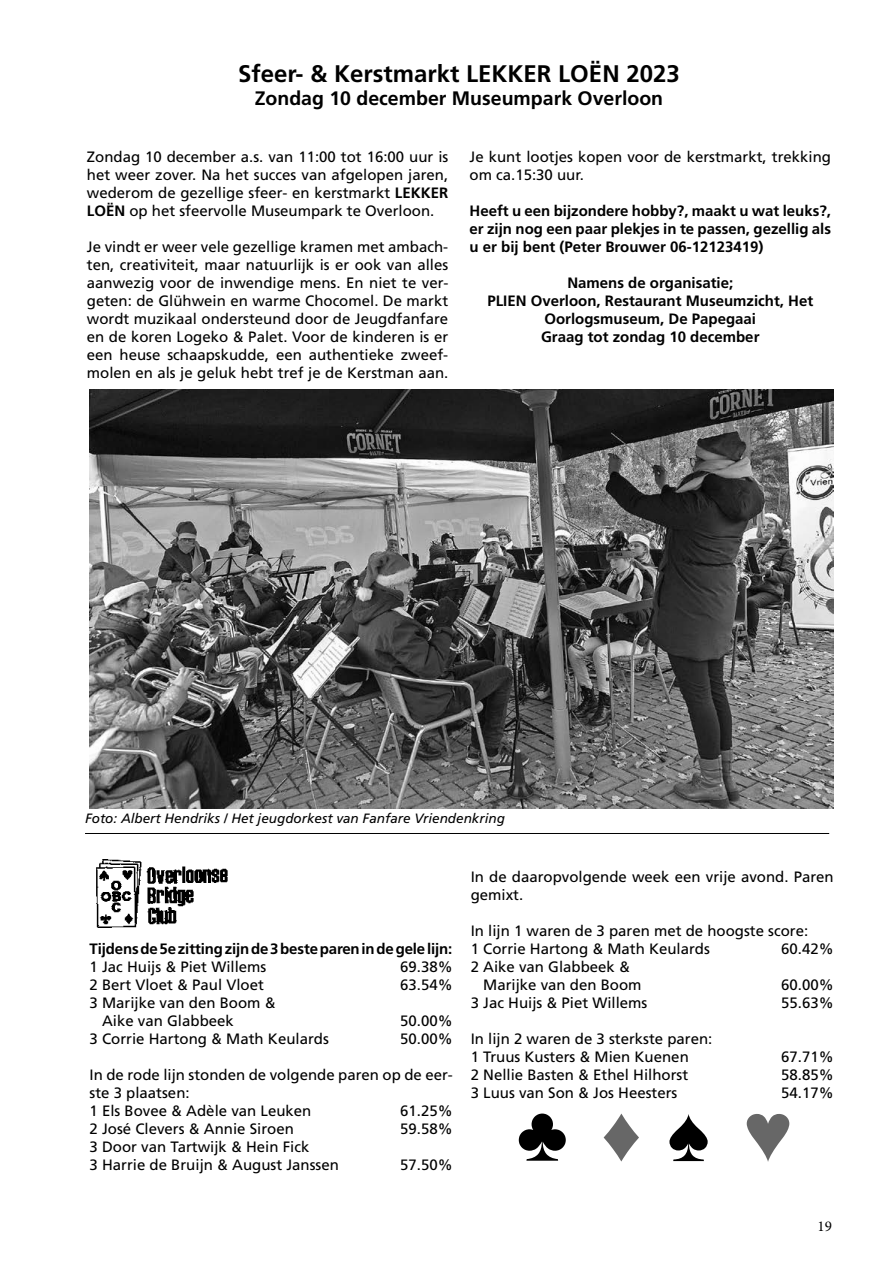
<style>
.page{position:relative;width:893px;height:1263px;background:#fff}
.page>*{position:absolute;margin:0;border:0;box-sizing:border-box;transform-origin:0 0}
.t1{font:700 24px "Frutiger LT Std";color:#000}
.t2{font:700 19.5px "Frutiger LT Std";color:#000}
.t3{font:15px/18px "Frutiger LT Std";color:#000}
.t4{font:700 15px/18px "Frutiger LT Std";color:#000;text-align:justify}
.t5{font:15px "Minion Pro";color:#000}
.t6{font:italic 13.5px "Frutiger LT Std";color:#000}
.s1{font-weight:700}
</style>
<div class="page">
<img style="left:96px;top:859px;width:132px;height:69px">
<img style="left:90px;top:389px;width:744px;height:419px">
<hr style="left:85px;top:833px;width:744px;height:1px;background:#000">
<h1 class="t1" style="left:238px;top:59px;width:443px">Sfeer- &amp; Kerstmarkt LEKKER LOËN 2023</h1>
<h2 class="t2" style="left:255px;top:87px;width:410px">Zondag 10 december Museumpark Overloon</h2>
<p class="t3" style="left:87px;top:148px;width:363px;text-align:justify">Zondag 10 december a.s. van 11:00 tot 16:00 uur is het weer zover. Na het succes van afgelopen jaren, wederom de gezellige sfeer- en kerstmarkt <span class="s1">LEKKER LOËN</span> op het sfeervolle Museumpark te Overloon.</p>
<p class="t3" style="left:87px;top:238px;width:363px;text-align:justify">Je vindt er weer vele gezellige kramen met ambach&shy;ten, creativiteit, maar natuurlijk is er ook van alles aanwezig voor de inwendige mens. En niet te ver&shy;geten: de Glühwein en warme Chocomel. De markt wordt muzikaal ondersteund door de Jeugdfanfare en de koren Logeko &amp; Palet. Voor de kinderen is er een heuse schaapskudde, een authentieke zweef&shy;molen en als je geluk hebt tref je de Kerstman aan.</p>
<p class="t3" style="left:470px;top:148px;width:363px">Je kunt lootjes kopen voor de kerstmarkt, trekking om ca.15:30 uur.</p>
<p class="t4" style="left:470px;top:202px;width:363px">Heeft u een bijzondere hobby?, maakt u wat leuks?, er zijn nog een paar plekjes in te passen, gezellig als u er bij bent (Peter Brouwer 06-12123419)</p>
<p class="t4" style="left:487px;top:274px;width:327px;text-align:center">Namens de organisatie;<br>PLIEN Overloon, Restaurant Museumzicht, Het<br>Oorlogsmuseum, De Papegaai<br>Graag tot zondag 10 december</p>
<p class="t6" style="left:85px;top:810px;width:421px">Foto: Albert Hendriks / Het jeugdorkest van Fanfare Vriendenkring</p>
<p class="t4" style="left:90px;top:940px;width:364px">Tijdens de 5e zitting zijn de 3 beste paren in de gele lijn:</p>
<p class="t3" style="left:90px;top:958px;width:178px">1 Jac Huijs &amp; Piet Willems</p>
<p class="t3" style="left:400px;top:958px;width:54px">69.38%</p>
<p class="t3" style="left:90px;top:976px;width:176px">2 Bert Vloet &amp; Paul Vloet</p>
<p class="t3" style="left:400px;top:976px;width:54px">63.54%</p>
<p class="t3" style="left:102px;top:994px;width:175px;text-indent:-13px">3 Marijke van den Boom &amp;<br>Aike van Glabbeek</p>
<p class="t3" style="left:400px;top:1012px;width:54px">50.00%</p>
<p class="t3" style="left:90px;top:1030px;width:241px">3 Corrie Hartong &amp; Math Keulards</p>
<p class="t3" style="left:400px;top:1030px;width:54px">50.00%</p>
<p class="t3" style="left:90px;top:1066px;width:365px">In de rode lijn stonden de volgende paren op de eer&shy;ste 3 plaatsen:<br>1 Els Bovee &amp; Adèle van Leuken</p>
<p class="t3" style="left:400px;top:1102px;width:54px">61.25%</p>
<p class="t3" style="left:90px;top:1120px;width:206px">2 José Clevers &amp; Annie Siroen</p>
<p class="t3" style="left:400px;top:1120px;width:54px">59.58%</p>
<p class="t3" style="left:90px;top:1138px;width:251px">3 Door van Tartwijk &amp; Hein Fick<br>3 Harrie de Bruijn &amp; August Janssen</p>
<p class="t3" style="left:400px;top:1156px;width:54px">57.50%</p>
<p class="t3" style="left:471px;top:868px;width:365px">In de daaropvolgende week een vrije avond. Paren gemixt.</p>
<p class="t3" style="left:471px;top:922px;width:339px">In lijn 1 waren de 3 paren met de hoogste score:<br>1 Corrie Hartong &amp; Math Keulards</p>
<p class="t3" style="left:781px;top:940px;width:54px">60.42%</p>
<p class="t3" style="left:483px;top:958px;width:160px;text-indent:-13px">2 Aike van Glabbeek &amp;<br>Marijke van den Boom</p>
<p class="t3" style="left:781px;top:976px;width:54px">60.00%</p>
<p class="t3" style="left:471px;top:994px;width:178px">3 Jac Huijs &amp; Piet Willems</p>
<p class="t3" style="left:781px;top:994px;width:54px">55.63%</p>
<p class="t3" style="left:471px;top:1030px;width:243px">In lijn 2 waren de 3 sterkste paren:<br>1 Truus Kusters &amp; Mien Kuenen</p>
<p class="t3" style="left:781px;top:1048px;width:54px">67.71%</p>
<p class="t3" style="left:471px;top:1066px;width:219px">2 Nellie Basten &amp; Ethel Hilhorst</p>
<p class="t3" style="left:781px;top:1066px;width:54px">58.85%</p>
<p class="t3" style="left:471px;top:1084px;width:208px">3 Luus van Son &amp; Jos Heesters</p>
<p class="t3" style="left:781px;top:1084px;width:54px">54.17%</p>
<p class="t5" style="left:817px;top:1216px;width:16px">19</p>
</div>
